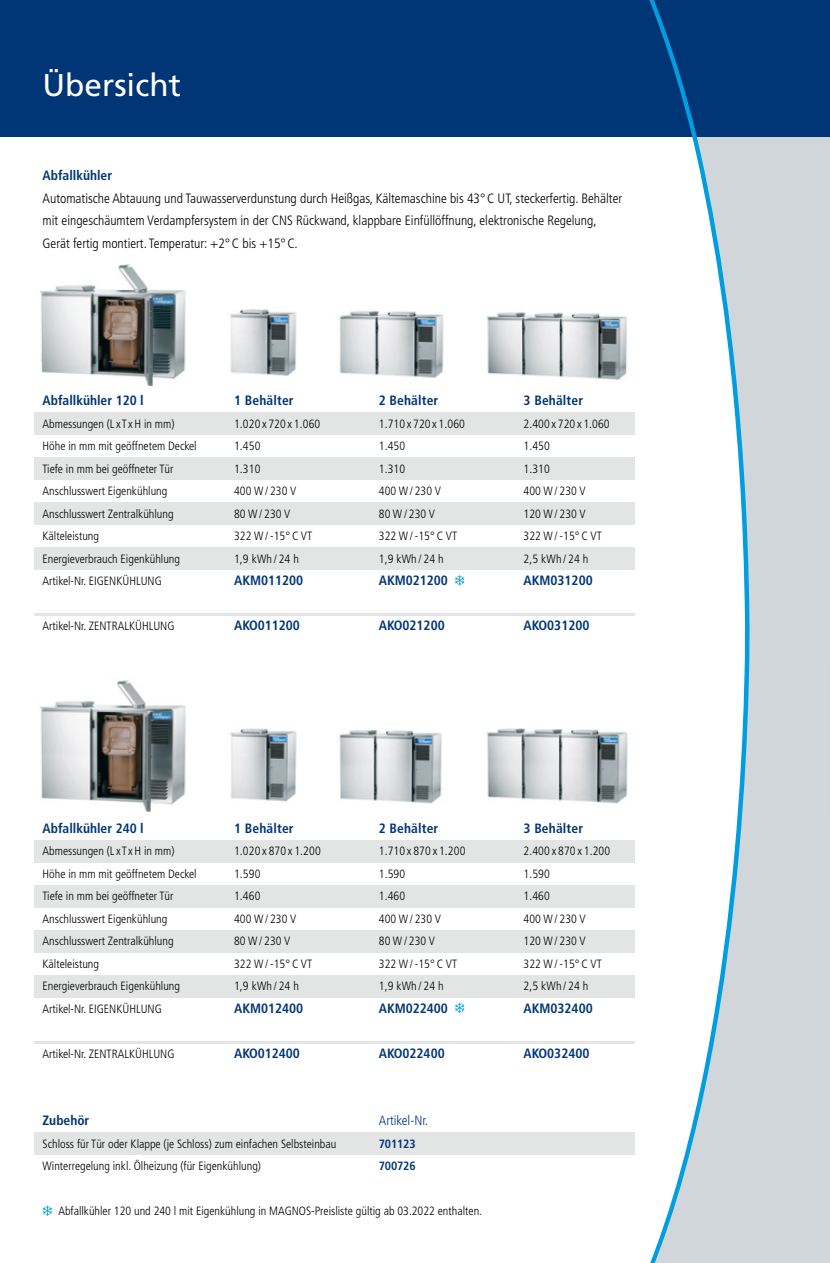
<style>
.page{position:relative;width:830px;height:1263px;background:#fff}
.page>*{position:absolute;margin:0;border:0;box-sizing:border-box;transform-origin:0 0}
.t1{font:31.5px "Frutiger";color:#fff}
.t2{font:300 condensed 13.5px/22.5px "Frutiger";color:#000}
.t3{font:700 condensed 13.5px "Frutiger";color:#003576}
.t4{font:300 condensed 13.5px "Frutiger";color:#003576}
.t5{font:300 condensed 12px/22.5px "Frutiger";color:#000}
.t6{font:700 condensed 12px/22.5px "Frutiger";letter-spacing:-.01em;color:#003576}
</style>
<div class="page">
<div style="left:750px;top:136px;width:79px;height:684px;background:#d1d6da"></div>
<div style="left:750px;top:820px;width:79px;height:443px;background:#d1d6da"></div>
<div style="left:0;top:0;width:829px;height:136px;background:#003576"></div>
<svg style="left:645px;top:136px;width:105px;height:1127px"></svg>
<svg style="left:649px;top:0;width:47px;height:136px"></svg>
<img style="left:230px;top:728px;width:67px;height:74px">
<img style="left:40px;top:264px;width:146px;height:123px">
<img style="left:229px;top:309px;width:68px;height:67px">
<img style="left:339px;top:310px;width:105px;height:68px">
<img style="left:486px;top:312px;width:141px;height:68px">
<div style="left:34px;top:412px;width:600px;height:23px;background:#e3e4e4"></div>
<div style="left:34px;top:840px;width:600px;height:22px;background:#e3e4e4"></div>
<div style="left:34px;top:457px;width:600px;height:23px;background:#e3e4e4"></div>
<div style="left:34px;top:885px;width:600px;height:22px;background:#e3e4e4"></div>
<div style="left:34px;top:502px;width:600px;height:23px;background:#e3e4e4"></div>
<div style="left:34px;top:930px;width:600px;height:22px;background:#e3e4e4"></div>
<div style="left:34px;top:1132px;width:600px;height:22px;background:#e3e4e4"></div>
<div style="left:34px;top:547px;width:600px;height:23px;background:#e3e4e4"></div>
<div style="left:34px;top:975px;width:600px;height:22px;background:#e3e4e4"></div>
<hr style="left:34px;top:614px;width:600px;height:2px;background:#e3e4e4">
<hr style="left:34px;top:1041px;width:600px;height:2px;background:#e3e4e4">
<img style="left:39px;top:680px;width:147px;height:132px">
<img style="left:339px;top:730px;width:103px;height:74px">
<img style="left:486px;top:728px;width:142px;height:76px">
<svg style="left:455px;top:575px;width:9px;height:11px"></svg>
<svg style="left:455px;top:1002px;width:9px;height:11px"></svg>
<svg style="left:43px;top:1205px;width:9px;height:11px"></svg>
<svg style="left:829px;top:661px;width:1px;height:258px"></svg>
<h1 class="t1" style="left:43px;top:67px;width:140px">Übersicht</h1>
<p class="t3" style="left:43px;top:167px;width:71px">Abfallkühler</p>
<p class="t2" style="left:43px;top:187px;width:581px">Automatische Abtauung und Tauwasserverdunstung durch Heißgas, Kältemaschine bis 43°C UT, steckerfertig. Behälter mit eingeschäumtem Verdampfersystem in der CNS Rückwand, klappbare Einfüllöffnung, elektronische Regelung,<br>Gerät fertig montiert. Temperatur: +2°C bis +15°C.</p>
<p class="t3" style="left:43px;top:392px;width:103px">Abfallkühler 120 l</p>
<p class="t5" style="left:43px;top:412px;width:156px">Abmessungen (LxT xH in mm)<br>Höhe in mm mit geöffnetem Deckel<br>Tiefe in mm bei geöffneter Tür<br>Anschlusswert Eigenkühlung<br>Anschlusswert Zentralkühlung<br>Kälteleistung<br>Energieverbrauch Eigenkühlung<br>Artikel-Nr. EIGENKÜHLUNG</p>
<p class="t5" style="left:43px;top:615px;width:133px">Artikel-Nr. ZENTRALKÜHLUNG</p>
<p class="t3" style="left:234px;top:392px;width:61px">1 Behälter</p>
<p class="t5" style="left:234px;top:412px;width:88px">1.020 x 720 x 1.060<br>1.450<br>1.310<br>400 W/ 230 V<br>80 W/ 230 V<br>322 W/-15° C VT<br>1,9 kWh / 24 h</p>
<p class="t3" style="left:234px;top:572px;width:71px">AKM011200</p>
<p class="t3" style="left:234px;top:617px;width:67px">AKO011200</p>
<p class="t3" style="left:378px;top:392px;width:61px">2 Behälter</p>
<p class="t5" style="left:378px;top:412px;width:88px">1.710 x 720 x 1.060<br>1.450<br>1.310<br>400 W/ 230 V<br>80 W/ 230 V<br>322 W/-15° C VT<br>1,9 kWh / 24 h</p>
<p class="t3" style="left:378px;top:572px;width:71px">AKM021200</p>
<p class="t3" style="left:378px;top:617px;width:67px">AKO021200</p>
<p class="t3" style="left:523px;top:392px;width:61px">3 Behälter</p>
<p class="t5" style="left:523px;top:412px;width:88px">2.400 x 720 x 1.060<br>1.450<br>1.310<br>400 W/ 230 V<br>120 W/ 230 V<br>322 W/-15° C VT<br>2,5 kWh / 24 h</p>
<p class="t3" style="left:523px;top:572px;width:71px">AKM031200</p>
<p class="t3" style="left:523px;top:617px;width:67px">AKO031200</p>
<p class="t3" style="left:43px;top:820px;width:103px">Abfallkühler 240 l</p>
<p class="t5" style="left:43px;top:840px;width:156px">Abmessungen (LxT xH in mm)<br>Höhe in mm mit geöffnetem Deckel<br>Tiefe in mm bei geöffneter Tür<br>Anschlusswert Eigenkühlung<br>Anschlusswert Zentralkühlung<br>Kälteleistung<br>Energieverbrauch Eigenkühlung<br>Artikel-Nr. EIGENKÜHLUNG</p>
<p class="t5" style="left:43px;top:1042px;width:133px">Artikel-Nr. ZENTRALKÜHLUNG</p>
<p class="t3" style="left:234px;top:820px;width:61px">1 Behälter</p>
<p class="t5" style="left:234px;top:840px;width:88px">1.020 x 870 x 1.200<br>1.590<br>1.460<br>400 W/ 230 V<br>80 W/ 230 V<br>322 W/-15° C VT<br>1,9 kWh / 24 h</p>
<p class="t3" style="left:234px;top:1000px;width:71px">AKM012400</p>
<p class="t3" style="left:234px;top:1045px;width:67px">AKO012400</p>
<p class="t3" style="left:378px;top:820px;width:61px">2 Behälter</p>
<p class="t5" style="left:378px;top:840px;width:88px">1.710 x 870 x 1.200<br>1.590<br>1.460<br>400 W/ 230 V<br>80 W/ 230 V<br>322 W/-15° C VT<br>1,9 kWh / 24 h</p>
<p class="t3" style="left:378px;top:1000px;width:71px">AKM022400</p>
<p class="t3" style="left:378px;top:1045px;width:67px">AKO022400</p>
<p class="t3" style="left:43px;top:1112px;width:48px">Zubehör</p>
<p class="t5" style="left:43px;top:1132px;width:295px">Schloss für Tür oder Klappe (je Schloss) zum einfachen Selbsteinbau<br>Winterregelung inkl. Ölheizung (für Eigenkühlung)</p>
<p class="t5" style="left:58px;top:1200px;width:425px">Abfallkühler 120 und 240 l mit Eigenkühlung in MAGNOS-Preisliste gültig ab 03.2022 enthalten.</p>
<p class="t4" style="left:378px;top:1113px;width:51px">Artikel-Nr.</p>
<p class="t6" style="left:378px;top:1132px;width:38px">701123<br>700726</p>
<p class="t3" style="left:523px;top:820px;width:61px">3 Behälter</p>
<p class="t5" style="left:523px;top:840px;width:88px">2.400 x 870 x 1.200<br>1.590<br>1.460<br>400 W/ 230 V<br>120 W/ 230 V<br>322 W/-15° C VT<br>2,5 kWh / 24 h</p>
<p class="t3" style="left:523px;top:1000px;width:71px">AKM032400</p>
<p class="t3" style="left:523px;top:1045px;width:67px">AKO032400</p>
</div>
